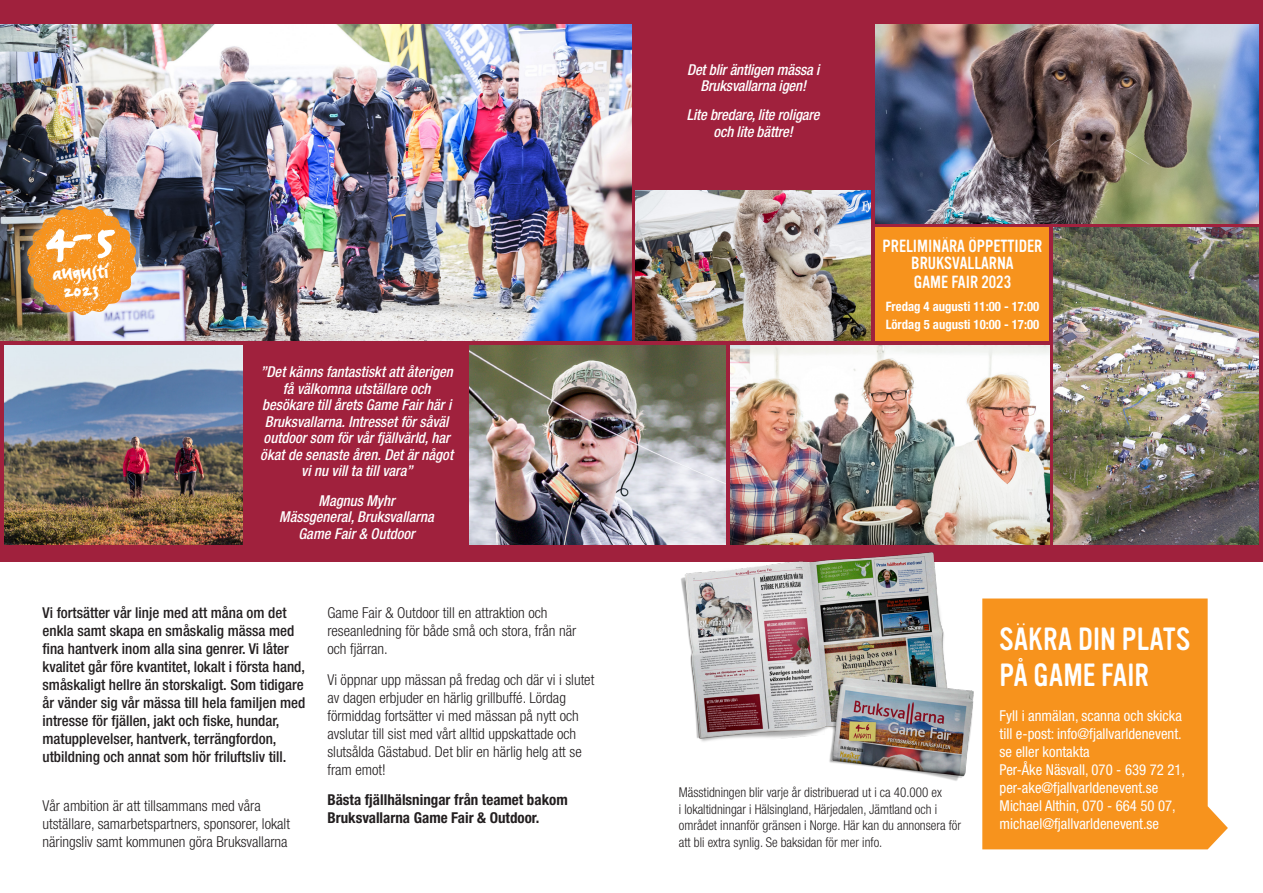
<style>
.page{position:relative;width:1263px;height:893px;background:#fff}
.page>*{position:absolute;margin:0;border:0;box-sizing:border-box;transform-origin:0 0}
.t1{font:31.5px/36px "Vinyl OT";letter-spacing:.005em;color:#fff}
.t2{font:25.5px "FF Erikrighthand";color:#fff}
.t3{font:17.25px/18px "Vinyl OT";color:#fff;text-align:center}
.t4{font:300 condensed 15px/18px "Helvetica Neue";color:#231f20}
.t5{font:500 condensed 15px/18px "Helvetica Neue";color:#231f20}
.t6{font:italic 500 condensed 15px/16.5px "Helvetica Neue LT Std";color:#fff;text-align:center}
.t7{font:condensed 15px/18px "Helvetica Neue";color:#fff}
.t8{font:700 condensed 15px/18px "Helvetica Neue";color:#231f20}
.t9{font:300 condensed 13.5px/16.5px "Helvetica Neue";color:#231f20}
.t10{font:700 condensed 12.9px "Helvetica Neue";color:#fff}
</style>
<div class="page">
<div style="left:0;top:0;width:1263px;height:561px;background:#a0213d"></div>
<img style="left:0;top:24px;width:631px;height:317px">
<img style="left:4px;top:345px;width:238px;height:199px">
<img style="left:730px;top:345px;width:319px;height:199px">
<img style="left:636px;top:190px;width:235px;height:151px">
<div style="left:875px;top:228px;width:174px;height:113px;background:#f7931d"></div>
<img style="left:470px;top:345px;width:255px;height:199px">
<img style="left:1053px;top:228px;width:206px;height:316px">
<svg style="left:982px;top:598px;width:246px;height:251px;background:#f79b2e"></svg>
<img style="left:875px;top:24px;width:384px;height:200px">
<div style="left:14px;top:193px;width:136px;height:135px;background:#fff;opacity:.75"></div>
<img style="left:663px;top:504px;width:321px;height:320px">
<img style="left:27px;top:206px;width:109px;height:109px">
<p class="t2" style="left:52px;top:257px;width:58px;rotate:-2deg">augusti</p>
<p class="t2" style="left:63px;top:274px;width:38px;rotate:-2deg">2023</p>
<p class="t6" style="left:260px;top:364px;width:194px">”Det känns fantastiskt att återigen få välkomna utställare och besökare till årets Game Fair här i<br>Bruksvallarna. Intresset för såväl outdoor som för vår fjällvärld, har ökat de senaste åren. Det är något vi nu vill ta till vara”</p>
<p class="t6" style="left:279px;top:492px;width:156px">Magnus Myhr<br>Mässgeneral, Bruksvallarna<br>Game Fair &amp; Outdoor</p>
<p class="t5" style="left:43px;top:603px;width:264px">Vi fortsätter vår linje med att måna om det enkla samt skapa en småskalig mässa med fina hantverk inom alla sina genrer. Vi låter kvalitet går före kvantitet, lokalt i första hand, småskaligt hellre än storskaligt. Som tidigare år vänder sig vår mässa till hela familjen med intresse för fjällen, jakt och fiske, hundar, matupplevelser, hantverk, terrängfordon, utbildning och annat som hör friluftsliv till.</p>
<p class="t4" style="left:43px;top:796px;width:249px">Vår ambition är att tillsammans med våra utställare, samarbetspartners, sponsorer, lokalt näringsliv samt kommunen göra Bruksvallarna</p>
<p class="t4" style="left:327px;top:603px;width:251px">Game Fair &amp; Outdoor till en attraktion och reseanledning för både små och stora, från när och fjärran.</p>
<p class="t4" style="left:327px;top:670px;width:268px">Vi öppnar upp mässan på fredag och där vi i slutet av dagen erbjuder en härlig grillbuffé. Lördag förmiddag fortsätter vi med mässan på nytt och avslutar till sist med vårt alltid uppskattade och slutsålda Gästabud. Det blir en härlig helg att se fram emot!</p>
<p class="t8" style="left:327px;top:791px;width:242px">Bästa fjällhälsningar från teamet bakom<br>Bruksvallarna Game Fair &amp; Outdoor.</p>
<p class="t6" style="left:687px;top:61px;width:134px">Det blir äntligen mässa i<br>Bruksvallarna igen!</p>
<p class="t6" style="left:687px;top:107px;width:134px">Lite bredare, lite roligare och lite bättre!</p>
<p class="t3" style="left:883px;top:237px;width:161px">PRELIMINÄRA ÖPPETTIDER<br>BRUKSVALLARNA<br>GAME FAIR 2023</p>
<p class="t10" style="left:886px;top:298px;width:155px">Fredag 4 augusti 11:00 - 17:00</p>
<p class="t10" style="left:886px;top:317px;width:155px">Lördag 5 augusti 10:00 - 17:00</p>
<p class="t9" style="left:679px;top:784px;width:284px">Mässtidningen blir varje år distribuerad ut i ca 40.000 ex<br>i lokaltidningar i Hälsingland, Härjedalen, Jämtland och i området innanför gränsen i Norge. Här kan du annonsera för att bli extra synlig. Se baksidan för mer info.</p>
<p class="t1" style="left:1000px;top:622px;width:192px">SÄKRA DIN PLATS<br>PÅ GAME FAIR</p>
<p class="t7" style="left:1000px;top:706px;width:184px;text-align:justify">Fyll i anmälan, scanna och skicka till e-post: info@fjallvarldenevent. se eller kontakta</p>
<p class="t7" style="left:1000px;top:760px;width:187px">Per-Åke Näsvall, 070 - 639 72 21, per-ake@fjallvarldenevent.se</p>
<p class="t7" style="left:1000px;top:796px;width:178px">Michael Althin, 070 - 664 50 07, michael@fjallvarldenevent.se</p>
</div>
